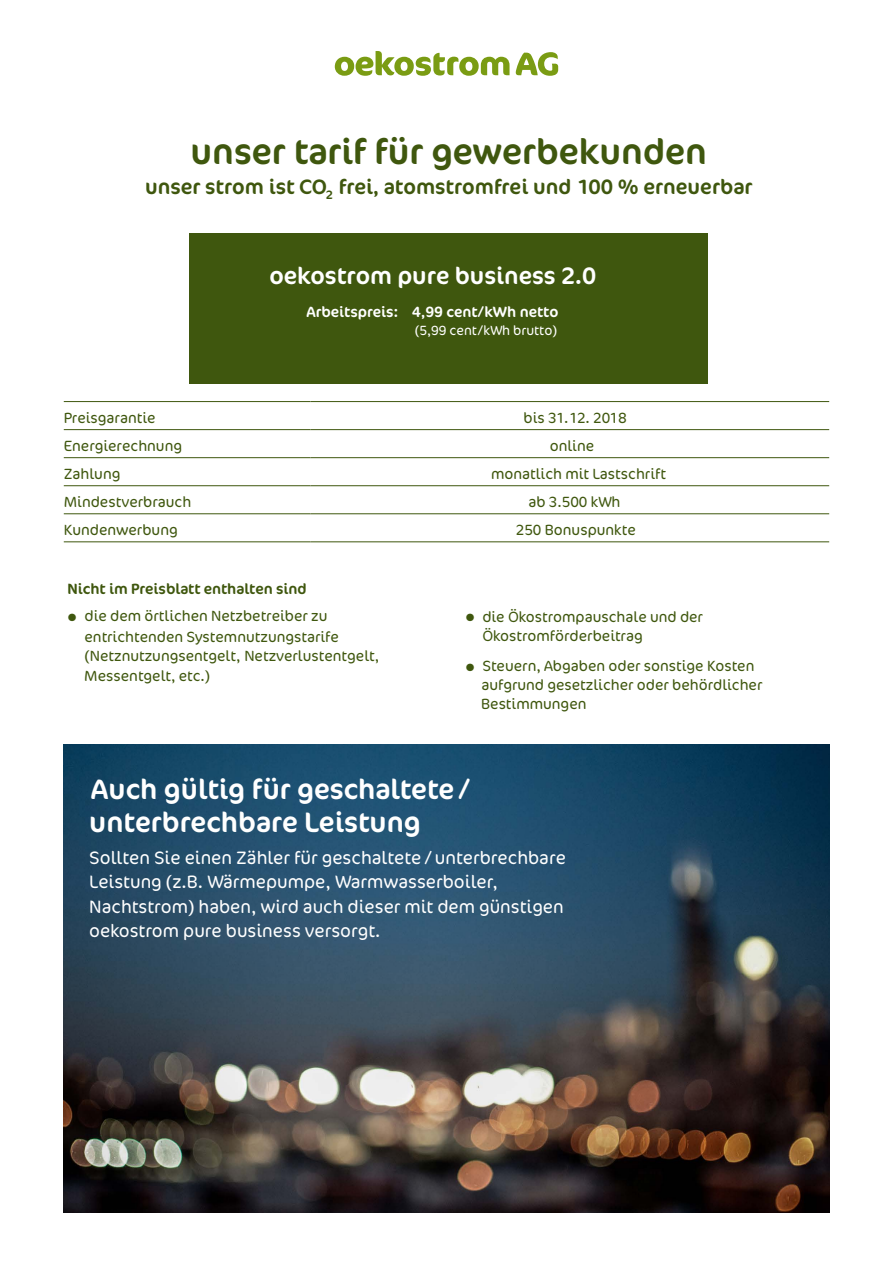
<style>
.page{position:relative;width:893px;height:1263px;background:#fff}
.page>*{position:absolute;margin:0;border:0;box-sizing:border-box;transform-origin:0 0}
.t1{font:36px "Cocon Pro";color:#3f570e}
.t2{font:28.35px/32.4px "Cocon Pro";color:#fff}
.t3{font:24px "Cocon Pro";color:#fff}
.t4{font:21px "Cocon Pro";color:#3f570e}
.t5{font:300 18.15px/24.3px "Cocon Pro";color:#fff}
.t6{font:300 15px/19.4px "Cocon Pro";color:#3f570e}
.t7{font:15px "Cocon Pro";color:#3f570e}
.t8{font:15px "Cocon Pro";color:#fff}
.t9{font:300 13.5px "Cocon Pro";color:#fff}
.t10{font:12.3px "Cocon Pro";color:#3f570e}
.s1{font-size:13.5px}
</style>
<div class="page">
<svg style="left:335px;top:51px;width:223px;height:25px"></svg>
<img style="left:64px;top:744px;width:765px;height:468px">
<div style="left:189px;top:233px;width:519px;height:151px;background:#3f570e"></div>
<hr style="left:64px;top:401px;width:246px;height:1px;background:#3f570e">
<hr style="left:310px;top:401px;width:519px;height:1px;background:#3f570e">
<hr style="left:64px;top:429px;width:246px;height:1px;background:#3f570e">
<hr style="left:310px;top:429px;width:519px;height:1px;background:#3f570e">
<hr style="left:64px;top:457px;width:246px;height:1px;background:#3f570e">
<hr style="left:310px;top:457px;width:519px;height:1px;background:#3f570e">
<hr style="left:64px;top:485px;width:246px;height:1px;background:#3f570e">
<hr style="left:310px;top:485px;width:519px;height:1px;background:#3f570e">
<hr style="left:64px;top:513px;width:246px;height:1px;background:#3f570e">
<hr style="left:310px;top:513px;width:519px;height:1px;background:#3f570e">
<hr style="left:64px;top:541px;width:246px;height:1px;background:#3f570e">
<hr style="left:310px;top:541px;width:519px;height:1px;background:#3f570e">
<h1 class="t1" style="left:191px;top:128px;width:518px">unser tarif für gewerbekunden</h1>
<h3 class="t4" style="left:145px;top:173px;width:609px">unser strom ist CO frei, atomstromfrei und 100 % erneuerbar</h3>
<p class="t10" style="left:326px;top:187px;width:9px">2</p>
<h3 class="t3" style="left:269px;top:259px;width:328px">oekostrom pure business 2.0</h3>
<p class="t8" style="left:306px;top:302px;width:254px">Arbeitspreis: 4,99 cent/kWh netto</p>
<p class="t9" style="left:415px;top:321px;width:144px">(5,99 cent/kWh brutto)</p>
<p class="t6" style="left:64px;top:408px;width:93px">Preisgarantie</p>
<p class="t6" style="left:523px;top:408px;width:105px">bis 31.12. 2018</p>
<p class="t6" style="left:64px;top:436px;width:120px">Energierechnung</p>
<p class="t6" style="left:550px;top:436px;width:46px">online</p>
<p class="t6" style="left:64px;top:464px;width:58px">Zahlung</p>
<p class="t6" style="left:491px;top:464px;width:176px">monatlich mit Lastschrift</p>
<p class="t6" style="left:64px;top:492px;width:129px">Mindestverbrauch</p>
<p class="t6" style="left:528px;top:492px;width:94px">ab 3.500 kWh</p>
<p class="t6" style="left:64px;top:520px;width:115px">Kundenwerbung</p>
<p class="t6" style="left:516px;top:520px;width:122px">250 Bonuspunkte</p>
<p class="t7" style="left:67px;top:578px;width:241px">Nicht im Preisblatt enthalten sind</p>
<p class="t6" style="left:84px;top:606px;width:256px;line-height:20.2px;text-indent:-17px"><span class="s1">●</span> die dem örtlichen Netzbetreiber zu entrichtenden Systemnutzungstarife</p>
<p class="t6" style="left:84px;top:645px;width:296px;line-height:19.8px">(Netznutzungsentgelt, Netzverlustentgelt,<br>Messentgelt, etc.)</p>
<p class="t6" style="left:482px;top:607px;width:222px;line-height:18.9px;text-indent:-17px"><span class="s1">●</span> die Ökostrompauschale und der<br>Ökostromförderbeitrag</p>
<p class="t6" style="left:481px;top:656px;width:283px;text-indent:-16px"><span class="s1">●</span> Steuern, Abgaben oder sonstige Kosten aufgrund gesetzlicher oder behördlicher<br>Bestimmungen</p>
<h2 class="t2" style="left:89px;top:773px;width:383px">Auch gültig für geschaltete/ unterbrechbare Leistung</h2>
<p class="t5" style="left:89px;top:845px;width:478px">Sollten Sie einen Zähler für geschaltete/unterbrechbare Leistung (z.B. Wärmepumpe, Warmwasserboiler, Nachtstrom) haben, wird auch dieser mit dem günstigen oekostrom pure business versorgt.</p>
</div>
